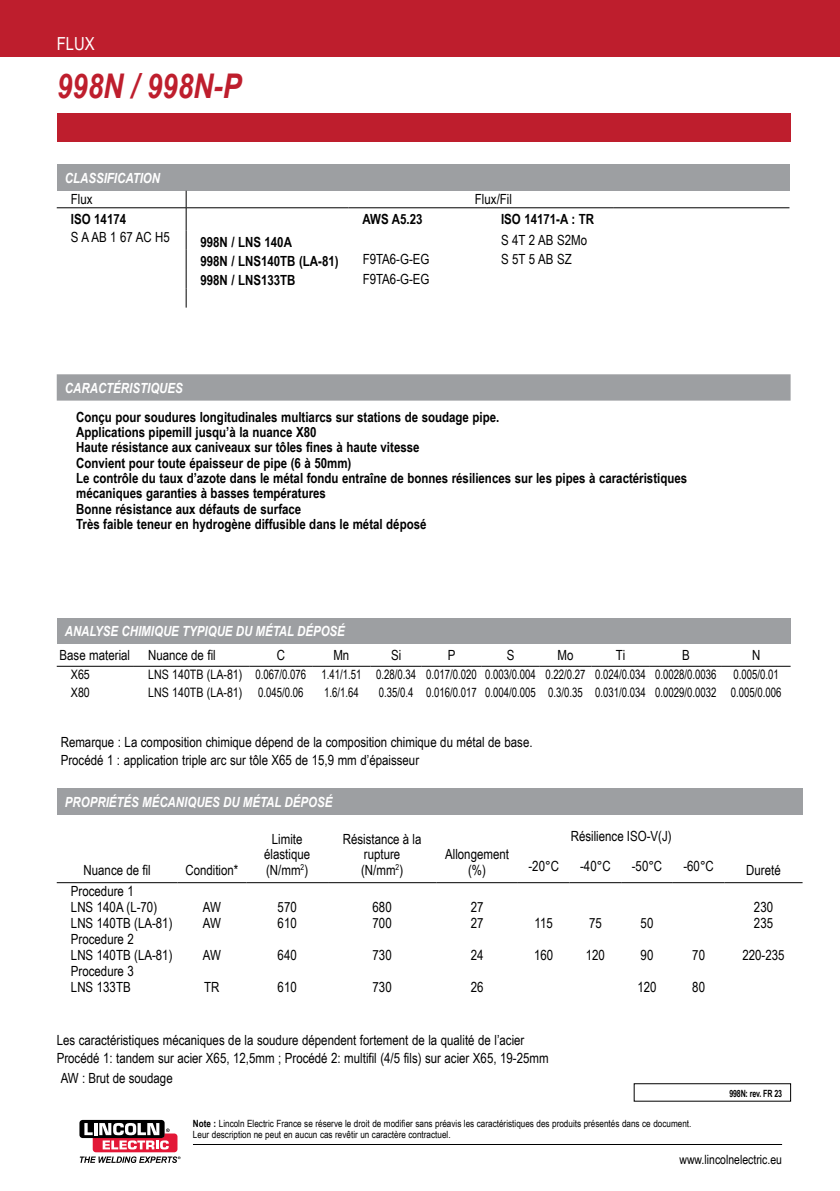
<style>
.page{position:relative;width:840px;height:1191px;background:#fff}
.page>*{position:absolute;margin:0;border:0;box-sizing:border-box;transform-origin:0 0}
.t1{font:italic 700 34px "Arial Narrow";color:#be1e2d}
.t2{font:18px "Arial Narrow";color:#fff}
.t3{font:14px/16px "Arial Narrow";color:#000}
.t4{font:700 14px/15.4px "Arial Narrow";color:#000}
.t5{font:italic 700 14px "Arial Narrow";color:#fff}
.t6{font:13px/18px "Arial Narrow";color:#000;scale:.9 1}
.t7{font:13px/18px "Arial Narrow";color:#000}
.t8{font:12.8px "Arial Narrow";color:#000}
.t9{font:10px/11.4px "Arial Narrow";color:#000}
.t10{font:700 10px "Arial Narrow";letter-spacing:-.02em;color:#000;scale:.87 1}
.s1{font-weight:700}
</style>
<div class="page">
<div style="left:0;top:0;width:839px;height:57px;background:#be1e2d"></div>
<hr style="left:193px;top:1144px;width:588px;height:1px;background:#000">
<div style="left:79px;top:1119px;width:85px;height:19px;background:#000;border-radius:3px"></div>
<svg style="left:80px;top:1123px;width:100px;height:40px"></svg>
<div style="left:57px;top:374px;width:733px;height:26px;background:#9d9fa2"></div>
<div style="left:57px;top:113px;width:733px;height:29px;background:#be1e2d"></div>
<div style="left:57px;top:164px;width:732px;height:27px;background:#9d9fa2"></div>
<svg style="left:186px;top:191px;width:1px;height:116px"></svg>
<hr style="left:57px;top:207px;width:129px;height:1px;background:#000">
<hr style="left:186px;top:207px;width:162px;height:1px;background:#000">
<hr style="left:348px;top:207px;width:138px;height:1px;background:#000">
<hr style="left:486px;top:207px;width:126px;height:1px;background:#000">
<hr style="left:612px;top:207px;width:177px;height:1px;background:#000">
<div style="left:57px;top:788px;width:745px;height:26px;background:#9d9fa2"></div>
<hr style="left:57px;top:882px;width:120px;height:1px;background:#000">
<hr style="left:177px;top:882px;width:69px;height:1px;background:#000">
<hr style="left:246px;top:882px;width:82px;height:1px;background:#000">
<hr style="left:328px;top:882px;width:108px;height:1px;background:#000">
<hr style="left:436px;top:882px;width:81px;height:1px;background:#000">
<hr style="left:517px;top:882px;width:52px;height:1px;background:#000">
<hr style="left:569px;top:882px;width:52px;height:1px;background:#000">
<hr style="left:621px;top:882px;width:51px;height:1px;background:#000">
<hr style="left:672px;top:882px;width:52px;height:1px;background:#000">
<hr style="left:724px;top:882px;width:78px;height:1px;background:#000">
<div style="left:57px;top:618px;width:733px;height:25px;background:#9d9fa2"></div>
<hr style="left:57px;top:666px;width:77px;height:1px;background:#000">
<hr style="left:134px;top:666px;width:115px;height:1px;background:#000">
<hr style="left:249px;top:666px;width:63px;height:1px;background:#000">
<hr style="left:312px;top:666px;width:58px;height:1px;background:#000">
<hr style="left:370px;top:666px;width:51px;height:1px;background:#000">
<hr style="left:421px;top:666px;width:60px;height:1px;background:#000">
<hr style="left:481px;top:666px;width:58px;height:1px;background:#000">
<hr style="left:539px;top:666px;width:52px;height:1px;background:#000">
<hr style="left:591px;top:666px;width:58px;height:1px;background:#000">
<hr style="left:649px;top:666px;width:72px;height:1px;background:#000">
<hr style="left:721px;top:666px;width:69px;height:1px;background:#000">
<p class="t2" style="left:57px;top:30px;width:37px">flux</p>
<h1 class="t1" style="left:57px;top:61px;width:186px">998N / 998N-P</h1>
<p class="t5" style="left:65px;top:167px;width:97px">CLASSIFICATION</p>
<p class="t3" style="left:71px;top:190px;width:23px">Flux</p>
<p class="t3" style="left:474px;top:190px;width:38px">Flux/Fil</p>
<p class="t4" style="left:71px;top:210px;width:57px">ISO 14174</p>
<p class="t3" style="left:71px;top:228px;width:100px">S A AB 1 67 AC H5</p>
<p class="t4" style="left:362px;top:210px;width:61px">AWS A5.23</p>
<p class="t4" style="left:500px;top:210px;width:95px">ISO 14171-A : TR</p>
<p class="t4" style="left:200px;top:233px;width:93px">998N / LNS 140A</p>
<p class="t3" style="left:500px;top:232px;width:87px">S 4T 2 AB S2Mo</p>
<p class="t4" style="left:200px;top:253px;width:140px">998N / LNS140TB (LA-81)</p>
<p class="t3" style="left:362px;top:251px;width:68px">F9TA6-G-EG</p>
<p class="t3" style="left:500px;top:251px;width:72px">S 5T 5 AB SZ</p>
<p class="t4" style="left:200px;top:272px;width:97px">998N / LNS133TB</p>
<p class="t3" style="left:362px;top:270px;width:68px">F9TA6-G-EG</p>
<p class="t5" style="left:65px;top:377px;width:119px">CARACTÉRISTIQUES</p>
<p class="t4" style="left:76px;top:408px;width:612px">Conçu pour soudures longitudinales multiarcs sur stations de soudage pipe.<br>Applications pipemill jusqu’à la nuance X80<br>Haute résistance aux caniveaux sur tôles fines à haute vitesse<br>Convient pour toute épaisseur de pipe (6 à 50mm)<br>Le contrôle du taux d’azote dans le métal fondu entraîne de bonnes résiliences sur les pipes à caractéristiques mécaniques garanties à basses températures<br>Bonne résistance aux défauts de surface<br>Très faible teneur en hydrogène diffusible dans le métal déposé</p>
<p class="t5" style="left:65px;top:620px;width:281px">ANALYSE CHIMIQUE TYPIQUE DU MÉTAL DÉPOSÉ</p>
<p class="t3" style="left:60px;top:646px;width:72px">Base material</p>
<p class="t3" style="left:148px;top:646px;width:69px">Nuance de fil</p>
<p class="t3" style="left:276px;top:646px;width:10px">C</p>
<p class="t3" style="left:333px;top:646px;width:17px">Mn</p>
<p class="t3" style="left:391px;top:646px;width:12px">Si</p>
<p class="t3" style="left:447px;top:646px;width:9px">P</p>
<p class="t3" style="left:506px;top:646px;width:9px">S</p>
<p class="t3" style="left:557px;top:646px;width:17px">Mo</p>
<p class="t3" style="left:615px;top:646px;width:11px">Ti</p>
<p class="t3" style="left:681px;top:646px;width:9px">B</p>
<p class="t3" style="left:751px;top:646px;width:10px">N</p>
<p class="t7" style="left:71px;top:664px;width:20px">X65<br>X80</p>
<p class="t7" style="left:148px;top:664px;width:96px">LNS 140TB (LA-81)<br>LNS 140TB (LA-81)</p>
<p class="t6" style="left:255px;top:664px;width:58px">0.067/0.076<br>0.045/0.06</p>
<p class="t6" style="left:321px;top:664px;width:46px">1.41/1.51<br>1.6/1.64</p>
<p class="t6" style="left:376px;top:664px;width:46px">0.28/0.34<br>0.35/0.4</p>
<p class="t6" style="left:426px;top:664px;width:58px">0.017/0.020<br>0.016/0.017</p>
<p class="t6" style="left:485px;top:664px;width:58px">0.003/0.004<br>0.004/0.005</p>
<p class="t6" style="left:545px;top:664px;width:46px">0.22/0.27<br>0.3/0.35</p>
<p class="t6" style="left:595px;top:664px;width:58px">0.024/0.034<br>0.031/0.034</p>
<p class="t6" style="left:654px;top:664px;width:70px">0.0028/0.0036<br>0.0029/0.0032</p>
<p class="t6" style="left:730px;top:664px;width:58px">0.005/0.01<br>0.005/0.006</p>
<p class="t3" style="left:61px;top:733px;width:473px;line-height:18px">Remarque : La composition chimique dépend de la composition chimique du métal de base.<br>Procédé 1 : application triple arc sur tôle X65 de 15,9 mm d’épaisseur</p>
<p class="t5" style="left:65px;top:791px;width:269px">PROPRIÉTÉS MÉCANIQUES DU MÉTAL DÉPOSÉ</p>
<p class="t3" style="left:83px;top:861px;width:69px">Nuance de fil</p>
<p class="t3" style="left:185px;top:861px;width:54px">Condition*</p>
<p class="t3" style="left:71px;top:882px;width:103px">Procedure 1<br>LNS 140A (L-70)<br>LNS 140TB (LA-81)<br>Procedure 2<br>LNS 140TB (LA-81)<br>Procedure 3<br>LNS 133TB</p>
<p class="t3" style="left:203px;top:898px;width:20px">AW<br>AW</p>
<p class="t3" style="left:203px;top:946px;width:20px">AW</p>
<p class="t3" style="left:204px;top:978px;width:17px">TR</p>
<p class="t3" style="left:264px;top:830px;width:47px;line-height:15.4px;text-align:center">Limite élastique (N/mm<sup>2</sup>)</p>
<p class="t3" style="left:342px;top:830px;width:80px;line-height:15.4px;text-align:center">Résistance à la rupture (N/mm<sup>2</sup>)</p>
<p class="t3" style="left:277px;top:898px;width:21px">570<br>610</p>
<p class="t3" style="left:277px;top:946px;width:21px">640</p>
<p class="t3" style="left:277px;top:978px;width:21px">610</p>
<p class="t3" style="left:372px;top:898px;width:21px">680<br>700</p>
<p class="t3" style="left:372px;top:946px;width:21px">730</p>
<p class="t3" style="left:372px;top:978px;width:21px">730</p>
<p class="t3" style="left:445px;top:846px;width:65px;line-height:15.4px;text-align:center">Allongement (%)</p>
<p class="t3" style="left:470px;top:898px;width:14px">27<br>27</p>
<p class="t3" style="left:470px;top:946px;width:14px">24</p>
<p class="t3" style="left:470px;top:978px;width:14px">26</p>
<p class="t3" style="left:570px;top:827px;width:102px">Résilience ISO-V(J)</p>
<p class="t3" style="left:528px;top:857px;width:32px">-20°C</p>
<p class="t3" style="left:579px;top:857px;width:32px">-40°C</p>
<p class="t3" style="left:631px;top:857px;width:32px">-50°C</p>
<p class="t3" style="left:683px;top:857px;width:32px">-60°C</p>
<p class="t3" style="left:534px;top:914px;width:20px">115</p>
<p class="t3" style="left:534px;top:946px;width:21px">160</p>
<p class="t3" style="left:588px;top:914px;width:14px">75</p>
<p class="t3" style="left:585px;top:946px;width:21px">120</p>
<p class="t3" style="left:640px;top:914px;width:14px">50</p>
<p class="t3" style="left:640px;top:946px;width:14px">90</p>
<p class="t3" style="left:637px;top:978px;width:21px">120</p>
<p class="t3" style="left:692px;top:946px;width:14px">70</p>
<p class="t3" style="left:692px;top:978px;width:14px">80</p>
<p class="t3" style="left:745px;top:861px;width:36px">Dureté</p>
<p class="t3" style="left:753px;top:898px;width:21px">230<br>235</p>
<p class="t3" style="left:742px;top:946px;width:44px">220-235</p>
<p class="t3" style="left:57px;top:1031px;width:493px;line-height:18px">Les caractéristiques mécaniques de la soudure dépendent fortement de la qualité de l’acier<br>Procédé 1: tandem sur acier X65, 12,5mm ; Procédé 2: multifil (4/5 fils) sur acier X65, 19-25mm</p>
<p class="t3" style="left:61px;top:1069px;width:113px">AW : Brut de soudage</p>
<p class="t10" style="left:729px;top:1086px;width:62px">998N: rev. FR 23</p>
<p class="t9" style="left:193px;top:1117px;width:499px"><span class="s1">Note :</span> Lincoln Electric France se réserve le droit de modifier sans préavis les caractéristiques des produits présentés dans ce document.<br>Leur description ne peut en aucun cas revêtir un caractère contractuel.</p>
<p class="t8" style="left:679px;top:1149px;width:104px">www.lincolnelectric.eu</p>
</div>
